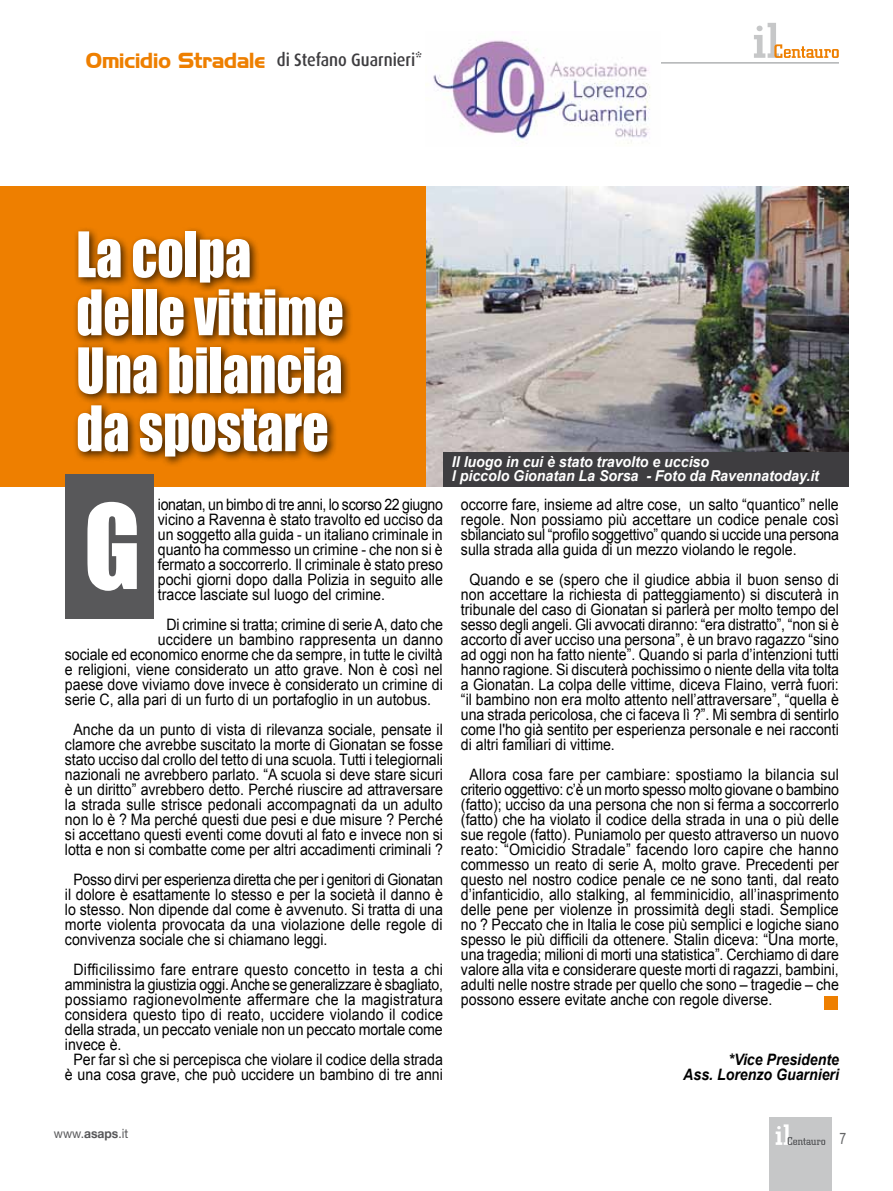
<style>
.page{position:relative;width:893px;height:1191px;background:#fff}
.page>*{position:absolute;margin:0;border:0;box-sizing:border-box;transform-origin:0 0}
.t1{font:57.9px/57.9px "Impact";color:#fff;scale:.9 1}
.t2{font:500 18px "Dax";color:#3e3d40;scale:.9 1}
.t3{font:15.75px/15px "Arial";color:#000;text-align:justify;scale:.9 1}
.t4{font:15.75px "Arial";letter-spacing:.02em;color:#000;scale:.9 1}
.t5{font:15.75px "Arial";letter-spacing:-.02em;color:#000;scale:.9 1}
.t6{font:italic 700 15.75px/15px "Arial";color:#000;text-align:right;scale:.9 1}
.t7{font:15.75px "Arial Narrow";color:#646567;scale:.95 1}
.t8{font:italic 700 15px/13.5px "Arial";letter-spacing:-.005em;color:#fff;scale:.95 1}
.t9{font:12.75px "Helvetica Neue";color:#58585a;scale:.95 1}
.s1{font-family:"Highland Gothic FLF";font-weight:700;font-size:19.5px;color:#ee7f00}
.s2{font-weight:700}
</style>
<div class="page">
<div style="left:0;top:186px;width:550px;height:300px;background:#ee7f00"></div>
<img style="left:427px;top:186px;width:421px;height:300px">
<hr style="left:427px;top:62px;width:412px;height:2px;background:#b1b3b4">
<svg style="left:754px;top:23px;width:85px;height:35px"></svg>
<div style="left:770px;top:1117px;width:62px;height:74px;background:#c6c7c8"></div>
<svg style="left:776px;top:1124px;width:49px;height:21px"></svg>
<div style="left:72px;top:226px;width:281px;height:242px;background:#000;opacity:.75"></div>
<div style="left:443px;top:451px;width:405px;height:35px;background:#3e3d40"></div>
<div style="left:65px;top:474px;width:89px;height:145px;background:#58585a"></div>
<svg style="left:87px;top:502px;width:50px;height:89px"></svg>
<div style="left:824px;top:996px;width:14px;height:13px;background:#ee7f00"></div>
<img style="left:427px;top:40px;width:233px;height:104px">
<p class="t2" style="left:86px;top:50px;width:376px"><span class="s1">Omicidio Stradale</span> di Stefano Guarnieri*</p>
<h1 class="t1" style="left:76px;top:224px;width:299px">La colpa delle vittime<br>Una bilancia da spostare</h1>
<p class="t3" style="left:158px;top:497px;width:318px">ionatan, un bimbo di tre anni, lo scorso 22 giugno vicino a Ravenna è stato travolto ed ucciso da un soggetto alla guida - un italiano criminale in quanto ha commesso un crimine - che non si è fermato a soccorrerlo. Il criminale è stato preso pochi giorni dopo dalla Polizia in seguito alle tracce lasciate sul luogo del crimine.</p>
<p class="t3" style="left:166px;top:617px;width:309px">Di crimine si tratta; crimine di serie A, dato che</p>
<p class="t3" style="left:158px;top:632px;width:318px">uccidere un bambino rappresenta un danno</p>
<p class="t3" style="left:65px;top:647px;width:421px">sociale ed economico enorme che da sempre, in tutte le civiltà</p>
<p class="t3" style="left:65px;top:662px;width:421px">e religioni, viene considerato un atto grave. Non è così nel</p>
<p class="t3" style="left:65px;top:677px;width:421px">paese dove viviamo dove invece è considerato un crimine di</p>
<p class="t3" style="left:65px;top:692px;width:408px">serie C, alla pari di un furto di un portafoglio in un autobus.</p>
<p class="t3" style="left:65px;top:722px;width:422px;text-align:center">Anche da un punto di vista di rilevanza sociale, pensate il clamore che avrebbe suscitato la morte di Gionatan se fosse stato ucciso dal crollo del tetto di una scuola. Tutti i telegiornali nazionali ne avrebbero parlato. “A scuola si deve stare sicuri è un diritto” avrebbero detto. Perché riuscire ad attraversare la strada sulle strisce pedonali accompagnati da un adulto non lo è ? Ma perché questi due pesi e due misure ? Perché si accettano questi eventi come dovuti al fato e invece non si lotta e non si combatte come per altri accadimenti criminali ?</p>
<p class="t3" style="left:65px;top:872px;width:421px;text-indent:9px">Posso dirvi per esperienza diretta che per i genitori di Gionatan il dolore è esattamente lo stesso e per la società il danno è lo stesso. Non dipende dal come è avvenuto. Si tratta di una morte violenta provocata da una violazione delle regole di convivenza sociale che si chiamano leggi.</p>
<p class="t4" style="left:73px;top:959px;width:412px">Difficilissimo fare entrare questo concetto in testa a chi</p>
<p class="t5" style="left:65px;top:974px;width:422px">amministra la giustizia oggi. Anche se generalizzare è sbagliato,</p>
<p class="t4" style="left:65px;top:989px;width:422px">possiamo ragionevolmente affermare che la magistratura</p>
<p class="t3" style="left:65px;top:1007px;width:421px">considera questo tipo di reato, uccidere violando il codice</p>
<p class="t3" style="left:65px;top:1022px;width:421px">della strada, un peccato veniale non un peccato mortale come</p>
<p class="t3" style="left:65px;top:1037px;width:64px">invece è.</p>
<p class="t3" style="left:73px;top:1052px;width:412px">Per far sì che si percepisca che violare il codice della strada</p>
<p class="t3" style="left:65px;top:1067px;width:421px">è una cosa grave, che può uccidere un bambino di tre anni</p>
<p class="t8" style="left:452px;top:455px;width:388px">Il luogo in cui è stato travolto e ucciso<br>l piccolo Gionatan La Sorsa - Foto da Ravennatoday.it</p>
<p class="t3" style="left:461px;top:497px;width:422px">occorre fare, insieme ad altre cose, un salto “quantico” nelle regole. Non possiamo più accettare un codice penale così sbilanciato sul “profilo soggettivo” quando si uccide una persona sulla strada alla guida di un mezzo violando le regole.</p>
<p class="t3" style="left:461px;top:572px;width:422px;text-indent:9px">Quando e se (spero che il giudice abbia il buon senso di non accettare la richiesta di patteggiamento) si discuterà in tribunale del caso di Gionatan si parlerà per molto tempo del sesso degli angeli. Gli avvocati diranno: “era distratto”, “non si è accorto di aver ucciso una persona”, è un bravo ragazzo “sino ad oggi non ha fatto niente”. Quando si parla d’intenzioni tutti hanno ragione. Si discuterà pochissimo o niente della vita tolta a Gionatan. La colpa delle vittime, diceva Flaino, verrà fuori: “il bambino non era molto attento nell’attraversare”, “quella è una strada pericolosa, che ci faceva lì ?”. Mi sembra di sentirlo come l'ho già sentito per esperienza personale e nei racconti di altri familiari di vittime.</p>
<p class="t3" style="left:461px;top:766px;width:422px;text-indent:9px">Allora cosa fare per cambiare: spostiamo la bilancia sul criterio oggettivo: c’è un morto spesso molto giovane o bambino (fatto); ucciso da una persona che non si ferma a soccorrerlo (fatto) che ha violato il codice della strada in una o più delle sue regole (fatto). Puniamolo per questo attraverso un nuovo reato: “Omicidio Stradale” facendo loro capire che hanno commesso un reato di serie A, molto grave. Precedenti per questo nel nostro codice penale ce ne sono tanti, dal reato d’infanticidio, allo stalking, al femminicidio, all’inasprimento delle pene per violenze in prossimità degli stadi. Semplice no ? Peccato che in Italia le cose più semplici e logiche siano spesso le più difficili da ottenere. Stalin diceva: “Una morte, una tragedia; milioni di morti una statistica”. Cerchiamo di dare valore alla vita e considerare queste morti di ragazzi, bambini, adulti nelle nostre strade per quello che sono – tragedie – che possono essere evitate anche con regole diverse.</p>
<p class="t6" style="left:683px;top:1052px;width:174px">*Vice Presidente<br>Ass. Lorenzo Guarnieri</p>
<p class="t9" style="left:54px;top:1126px;width:80px">www.<span class="s2">asaps</span>.it</p>
<p class="t7" style="left:840px;top:1126px;width:9px">7</p>
</div>
